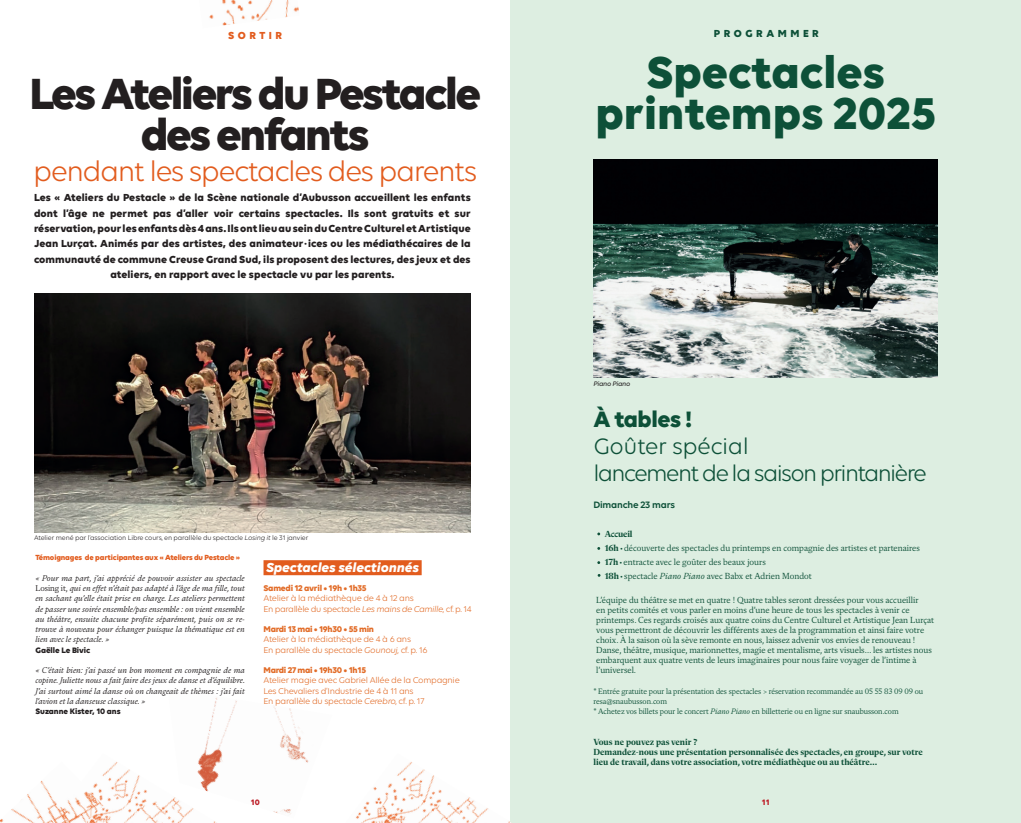
<style>
.page{position:relative;width:1021px;height:823px;background:#fff}
.page>*{position:absolute;margin:0;border:0;box-sizing:border-box;transform-origin:0 0}
.t1{font:700 48px/41px "Volte";color:#0d5038;text-align:center}
.t2{font:700 47px/41px "Volte";letter-spacing:-.05em;color:#231f20;text-align:center}
.t3{font:30px "Volte";letter-spacing:-.05em;color:#e25c1e}
.t4{font:24px/27px "Volte";letter-spacing:-.07em;color:#0d5038}
.t5{font:700 24px "Volte";letter-spacing:-.02em;color:#0d5038}
.t6{font:italic 700 14px "Volte";color:#fff}
.t7{font:700 11px/15.4px "Volte";letter-spacing:.005em;color:#231f20;text-align:center}
.t8{font:700 11px "Volte";letter-spacing:.32em;color:#0d5038}
.t9{font:700 11px "Volte";letter-spacing:.32em;color:#e25c1e}
.t10{font:600 10px "Volte";letter-spacing:-.02em;color:#0d5038}
.t11{font:9px/10px "Flecha S";color:#0d5038}
.t12{font:9px/10.2px "Volte";letter-spacing:-.03em;color:#e26c28}
.t13{font:700 9px/10.2px "Flecha S";color:#0d5038}
.t14{font:700 9px "Volte";letter-spacing:-.03em;color:#e26c28}
.t15{font:700 9px "Flecha S";letter-spacing:-.025em;color:#0d5038}
.t16{font:italic 8.5px/10.2px "Flecha S";letter-spacing:-.005em;color:#231f20;text-align:justify}
.t17{font:700 8.5px "Volte";letter-spacing:-.005em;color:#231f20}
.t18{font:700 8.5px "Volte";color:#be202a}
.t19{font:8px/10.2px "Flecha S";letter-spacing:-.005em;color:#0d5038}
.t20{font:700 8px "Volte";letter-spacing:-.02em;color:#e25c1e}
.t21{font:7px "Volte";letter-spacing:-.02em;color:#231f20}
.t22{font:italic 500 7px "Volte";letter-spacing:-.03em;color:#231f20}
.s1{font-style:italic}
.s2{font-style:normal}
.s3{font-weight:700}
</style>
<div class="page">
<div style="left:510px;top:0;width:510px;height:822px;background:#ddeee1"></div>
<img style="left:103px;top:762px;width:113px;height:60px">
<img style="left:356px;top:762px;width:154px;height:60px">
<img style="left:167px;top:697px;width:142px;height:120px">
<img style="left:594px;top:159px;width:343px;height:218px">
<img style="left:34px;top:293px;width:437px;height:238px">
<div style="left:263px;top:560px;width:158px;height:15px;background:#e25c1e"></div>
<img style="left:209px;top:0;width:90px;height:26px">
<img style="left:0;top:775px;width:103px;height:47px">
<p class="t9" style="left:228px;top:28px;width:56px">SORTIR</p>
<p class="t2" style="left:29px;top:71px;width:453px">Les Ateliers du Pestacle des enfants</p>
<p class="t3" style="left:33px;top:154px;width:446px">pendant les spectacles des parents</p>
<p class="t7" style="left:34px;top:189px;width:438px">Les « Ateliers du Pestacle » de la Scène nationale d’Aubusson accueillent les enfants dont l’âge ne permet pas d’aller voir certains spectacles. Ils sont gratuits et sur réservation, pour les enfants dès 4 ans. Ils ont lieu au sein du Centre Culturel et Artistique Jean Lurçat. Animés par des artistes, des animateur·ices ou les médiathécaires de la communauté de commune Creuse Grand Sud, ils proposent des lectures, des jeux et des ateliers, en rapport avec le spectacle vu par les parents.</p>
<p class="t21" style="left:34px;top:533px;width:276px">Atelier mené par l’association Libre cours, en parallèle du spectacle <span class="s1">Losing it</span> le 31 janvier</p>
<p class="t20" style="left:35px;top:552px;width:206px">Témoignages de participantes aux « Ateliers du Pestacle »</p>
<p class="t16" style="left:35px;top:572px;width:211px">« Pour ma part, j’ai apprécié de pouvoir assister au spectacle <span class="s2">Losing it,</span> qui en effet n’était pas adapté à l’âge de ma fille, tout en sachant qu’elle était prise en charge. Les ateliers permettent de passer une soirée ensemble/pas ensemble : on vient ensemble au théâtre, ensuite chacune profite séparément, puis on se re&shy;trouve à nouveau pour échanger puisque la thématique est en lien avec le spectacle. »</p>
<p class="t17" style="left:35px;top:644px;width:56px">Gaëlle Le Bivic</p>
<p class="t16" style="left:35px;top:664px;width:211px">« C’était bien: j’ai passé un bon moment en compagnie de ma copine. Juliette nous a fait faire des jeux de danse et d’équilibre.<br>J’ai surtout aimé la danse où on changeait de thèmes : j’ai fait l’avion et la danseuse classique. »</p>
<p class="t17" style="left:35px;top:705px;width:87px">Suzanne Kister, 10 ans</p>
<p class="t6" style="left:266px;top:558px;width:154px">Spectacles sélectionnés</p>
<p class="t14" style="left:263px;top:582px;width:105px">Samedi 12 avril • 19h • 1h35</p>
<p class="t12" style="left:263px;top:592px;width:152px">Atelier à la médiathèque de 4 à 12 ans</p>
<p class="t12" style="left:263px;top:603px;width:210px">En parallèle du spectacle <span class="s1">Les mains de Camille</span>, cf. p. 14</p>
<p class="t14" style="left:263px;top:623px;width:112px">Mardi 13 mai • 19h30 • 55 min</p>
<p class="t12" style="left:263px;top:633px;width:149px">Atelier à la médiathèque de 4 à 6 ans</p>
<p class="t12" style="left:263px;top:644px;width:166px">En parallèle du spectacle <span class="s1">Gounouj</span>, cf. p. 16</p>
<p class="t14" style="left:263px;top:664px;width:104px">Mardi 27 mai • 19h30 • 1h15</p>
<p class="t12" style="left:263px;top:674px;width:198px">Atelier magie avec Gabriel Allée de la Compagnie<br>Les Chevaliers d’Industrie de 4 à 11 ans</p>
<p class="t12" style="left:263px;top:695px;width:162px">En parallèle du spectacle <span class="s1">Cerebro</span>, cf. p. 17</p>
<p class="t8" style="left:714px;top:27px;width:107px">PROGRAMMER</p>
<p class="t1" style="left:595px;top:50px;width:342px">Spectacles printemps 2025</p>
<p class="t22" style="left:593px;top:379px;width:38px">Piano Piano</p>
<p class="t5" style="left:593px;top:405px;width:100px">À tables !</p>
<p class="t4" style="left:593px;top:432px;width:335px">Goûter spécial<br>lancement de la saison printanière</p>
<p class="t10" style="left:593px;top:499px;width:83px">Dimanche 23 mars</p>
<p class="t15" style="left:604px;top:528px;width:29px">Accueil</p>
<p class="t11" style="left:604px;top:542px;width:317px"><span class="s3">16h •</span> découverte des spectacles du printemps en compagnie des artistes et partenaires</p>
<p class="t11" style="left:604px;top:556px;width:162px"><span class="s3">17h •</span> entracte avec le goûter des beaux jours</p>
<p class="t11" style="left:604px;top:570px;width:208px"><span class="s3">18h •</span> spectacle <span class="s1">Piano Piano</span> avec Babx et Adrien Mondot</p>
<p class="t11" style="left:596px;top:594px;width:339px">L’équipe du théâtre se met en quatre ! Quatre tables seront dressées pour vous accueillir<br>en petits comités et vous parler en moins d’une heure de tous les spectacles à venir ce printemps. Ces regards croisés aux quatre coins du Centre Culturel et Artistique Jean Lurçat vous permettront de découvrir les différents axes de la programmation et ainsi faire votre choix. À la saison où la sève remonte en nous, laissez advenir vos envies de renouveau !<br>Danse, théâtre, musique, marionnettes, magie et mentalisme, arts visuels… les artistes nous embarquent aux quatre vents de leurs imaginaires pour nous faire voyager de l’intime à l’universel.</p>
<p class="t19" style="left:593px;top:685px;width:331px">* Entrée gratuite pour la présentation des spectacles &gt; réservation recommandée au 05 55 83 09 09 ou resa@snaubusson.com</p>
<p class="t19" style="left:593px;top:706px;width:307px">* Achetez vos billets pour le concert <span class="s1">Piano Piano</span> en billetterie ou en ligne sur snaubusson.com</p>
<p class="t13" style="left:593px;top:736px;width:105px">Vous ne pouvez pas venir ?</p>
<p class="t13" style="left:593px;top:746px;width:331px">Demandez-nous une présentation personnalisée des spectacles, en groupe, sur votre lieu de travail, dans votre association, votre médiathèque ou au théâtre…</p>
<p class="t18" style="left:251px;top:796px;width:11px">10</p>
<p class="t18" style="left:761px;top:796px;width:9px">11</p>
</div>
